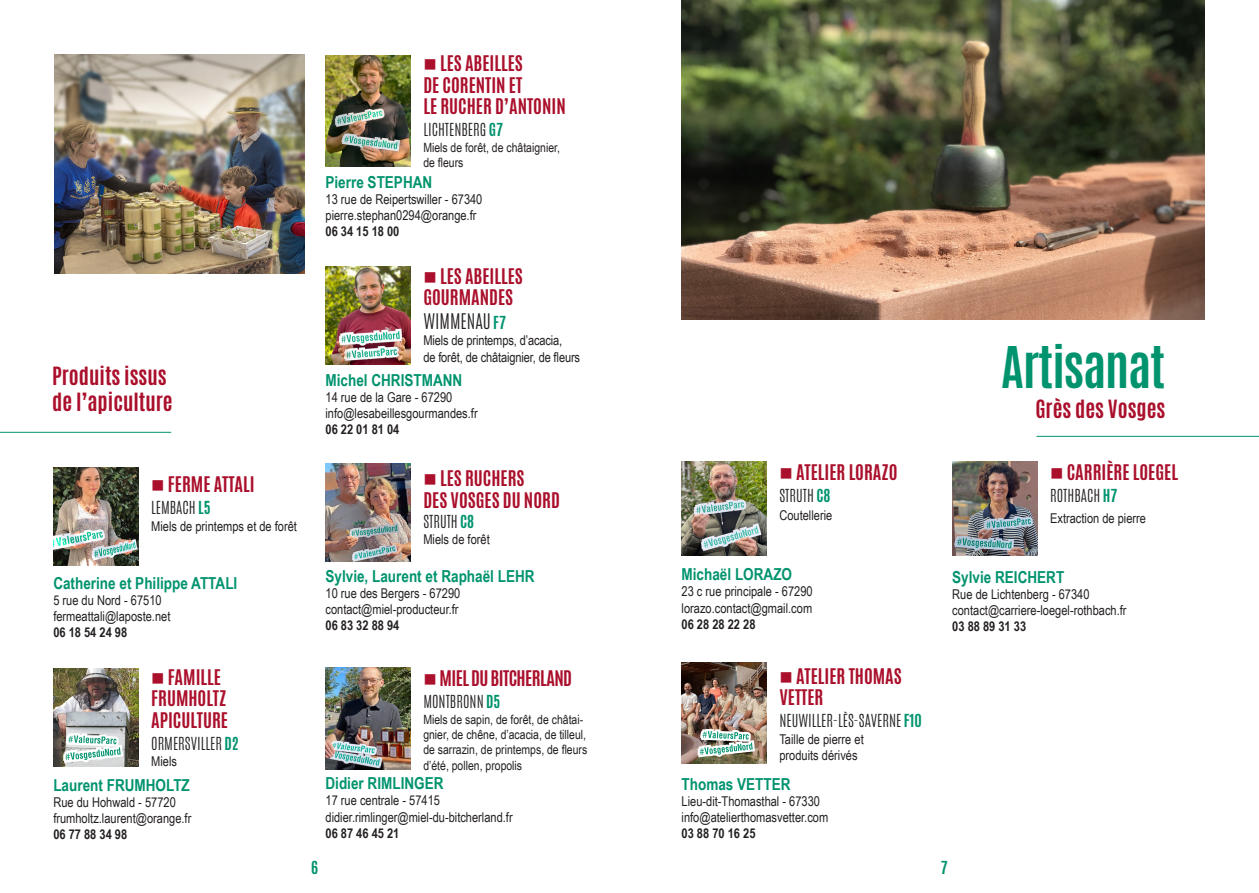
<style>
.page{position:relative;width:1259px;height:893px;background:#fff}
.page>*{position:absolute;margin:0;border:0;box-sizing:border-box;transform-origin:0 0}
.grand_titre{font:700 48px "Antonio";letter-spacing:-.02em;color:#00936e}
.catégorie{font:700 21px "Antonio";color:#aa0f2b}
.structure{font:700 18px/21.6px "Antonio";color:#aa0f2b}
.structure-2{font:700 18px "Antonio";letter-spacing:-.03em;color:#aa0f2b}
.t1{font:300 18px "Antonio";color:#231f20}
.nom{font:700 16.5px "Arial Narrow";color:#00936e}
.commune{font:300 15px "Antonio";color:#231f20}
.type_produits{font:300 15px "Antonio";color:#231f20}
.t2{font:700 15px "Antonio";color:#00936e}
.coordonnées{font:13.5px/16.2px "Arial Narrow";color:#231f20}
.type_produits-2{font:13.5px/16.2px "Arial Narrow";color:#231f20}
.tel{font:700 13.5px "Arial Narrow";color:#231f20}
.type_produits-3{font:12.75px/15.3px "Arial Narrow";color:#231f20}
.s1{font-weight:700;color:#00936e}
.s2{font-weight:700;font-size:15px;color:#00936e}
</style>
<div class="page">
<img style="left:53px;top:468px;width:85px;height:98px">
<img style="left:53px;top:669px;width:85px;height:98px">
<hr style="left:0;top:432px;width:171px;height:1px;background:#00936e">
<svg style="left:63px;top:733px;width:60px;height:30px"></svg>
<img style="left:325px;top:55px;width:85px;height:112px">
<img style="left:325px;top:267px;width:85px;height:98px">
<img style="left:325px;top:464px;width:85px;height:97px">
<img style="left:325px;top:667px;width:85px;height:102px">
<img style="left:681px;top:462px;width:85px;height:93px">
<img style="left:681px;top:662px;width:85px;height:101px">
<img style="left:952px;top:462px;width:85px;height:93px">
<img style="left:681px;top:0;width:524px;height:320px">
<hr style="left:1036px;top:436px;width:223px;height:1px;background:#00936e">
<svg style="left:697px;top:729px;width:58px;height:28px"></svg>
<img style="left:54px;top:54px;width:250px;height:219px">
<p class="catégorie" style="left:52px;top:361px;width:116px">Produits issus</p>
<p class="catégorie" style="left:52px;top:386px;width:122px">de l’apiculture</p>
<p class="structure" style="left:151px;top:474px;width:105px">■ FERME ATTALI</p>
<p class="commune" style="left:151px;top:497px;width:61px">LEMBACH <span class="s1">L5</span></p>
<p class="type_produits-2" style="left:151px;top:517px;width:147px">Miels de printemps et de forêt</p>
<p class="nom" style="left:53px;top:570px;width:185px">Catherine et Philippe ATTALI</p>
<p class="coordonnées" style="left:53px;top:592px;width:110px">5 rue du Nord - 67510</p>
<p class="coordonnées" style="left:53px;top:608px;width:119px">fermeattali@laposte.net</p>
<p class="tel" style="left:53px;top:622px;width:75px">06 18 54 24 98</p>
<p class="structure" style="left:151px;top:666px;width:78px">■ FAMILLE<br>FRUMHOLTZ<br>APICULTURE</p>
<p class="commune" style="left:151px;top:733px;width:89px">ORMERSVILLER <span class="s1">D2</span></p>
<p class="type_produits-2" style="left:151px;top:753px;width:27px">Miels</p>
<p class="nom" style="left:53px;top:772px;width:138px">Laurent FRUMHOLTZ</p>
<p class="coordonnées" style="left:53px;top:793px;width:124px">Rue du Hohwald - 57720</p>
<p class="coordonnées" style="left:53px;top:809px;width:139px">frumholtz.laurent@orange.fr</p>
<p class="tel" style="left:53px;top:824px;width:75px">06 77 88 34 98</p>
<p class="structure" style="left:423px;top:53px;width:144px">■ LES ABEILLES<br>DE CORENTIN ET<br>LE RUCHER D’ANTONIN</p>
<p class="commune" style="left:423px;top:119px;width:81px">LICHTENBERG <span class="s1">G7</span></p>
<p class="type_produits-3" style="left:423px;top:139px;width:138px">Miels de forêt, de châtaignier, de fleurs</p>
<p class="nom" style="left:325px;top:169px;width:108px">Pierre STEPHAN</p>
<p class="coordonnées" style="left:325px;top:191px;width:158px">13 rue de Reipertswiller - 67340</p>
<p class="coordonnées" style="left:325px;top:207px;width:152px">pierre.stephan0294@orange.fr</p>
<p class="tel" style="left:325px;top:221px;width:75px">06 34 15 18 00</p>
<p class="structure" style="left:423px;top:266px;width:101px">■ LES ABEILLES<br>GOURMANDES</p>
<p class="t1" style="left:423px;top:309px;width:84px">WIMMENAU <span class="s2">F7</span></p>
<p class="type_produits-2" style="left:423px;top:332px;width:158px">Miels de printemps, d’acacia,<br>de forêt, de châtaignier, de fleurs</p>
<p class="nom" style="left:325px;top:367px;width:138px">Michel CHRISTMANN</p>
<p class="coordonnées" style="left:325px;top:388px;width:128px">14 rue de la Gare - 67290</p>
<p class="coordonnées" style="left:325px;top:405px;width:154px">info@lesabeillesgourmandes.fr</p>
<p class="tel" style="left:325px;top:419px;width:75px">06 22 01 81 04</p>
<p class="structure" style="left:423px;top:468px;width:138px">■ LES RUCHERS<br>DES VOSGES DU NORD</p>
<p class="commune" style="left:423px;top:511px;width:52px">STRUTH <span class="s1">C8</span></p>
<p class="type_produits-2" style="left:423px;top:531px;width:68px">Miels de forêt</p>
<p class="nom" style="left:325px;top:563px;width:211px">Sylvie, Laurent et Raphaël LEHR</p>
<p class="coordonnées" style="left:325px;top:585px;width:136px">10 rue des Bergers - 67290</p>
<p class="coordonnées" style="left:325px;top:601px;width:135px">contact@miel-producteur.fr</p>
<p class="tel" style="left:325px;top:615px;width:75px">06 83 32 88 94</p>
<p class="structure-2" style="left:423px;top:665px;width:150px">■ MIEL DU BITCHERLAND</p>
<p class="commune" style="left:423px;top:691px;width:79px">MONTBRONN <span class="s1">D5</span></p>
<p class="type_produits-3" style="left:423px;top:711px;width:165px">Miels de sapin, de forêt, de châtai&shy;gnier, de chêne, d’acacia, de tilleul, de sarrazin, de printemps, de fleurs d’été, pollen, propolis</p>
<p class="nom" style="left:325px;top:771px;width:120px">Didier RIMLINGER</p>
<p class="coordonnées" style="left:325px;top:792px;width:116px">17 rue centrale - 57415</p>
<p class="coordonnées" style="left:325px;top:808px;width:189px">didier.rimlinger@miel-du-bitcherland.fr</p>
<p class="tel" style="left:325px;top:823px;width:75px">06 87 46 45 21</p>
<p class="structure" style="left:779px;top:462px;width:120px">■ ATELIER LORAZO</p>
<p class="commune" style="left:779px;top:485px;width:52px">STRUTH <span class="s1">C8</span></p>
<p class="type_produits-2" style="left:779px;top:507px;width:54px">Coutellerie</p>
<p class="nom" style="left:681px;top:562px;width:112px">Michaël LORAZO</p>
<p class="coordonnées" style="left:681px;top:583px;width:133px">23 c rue principale - 67290 lorazo.contact@gmail.com</p>
<p class="tel" style="left:681px;top:614px;width:75px">06 28 28 22 28</p>
<p class="structure" style="left:779px;top:665px;width:124px">■ ATELIER THOMAS<br>VETTER</p>
<p class="commune" style="left:779px;top:710px;width:144px">NEUWILLER-LÈS-SAVERNE <span class="s1">F10</span></p>
<p class="type_produits-2" style="left:779px;top:730px;width:86px">Taille de pierre et produits dérivés</p>
<p class="nom" style="left:681px;top:771px;width:111px">Thomas VETTER</p>
<p class="coordonnées" style="left:681px;top:792px;width:148px">Lieu-dit-Thomasthal - 67330 info@atelierthomasvetter.com</p>
<p class="tel" style="left:681px;top:823px;width:75px">03 88 70 16 25</p>
<p class="grand_titre" style="left:1001px;top:331px;width:166px">Artisanat</p>
<p class="catégorie" style="left:1035px;top:393px;width:131px">Grès des Vosges</p>
<p class="structure" style="left:1050px;top:462px;width:129px">■ CARRIÈRE LOEGEL</p>
<p class="type_produits" style="left:1050px;top:485px;width:69px">ROTHBACH <span class="s1">H7</span></p>
<p class="type_produits-2" style="left:1050px;top:509px;width:97px">Extraction de pierre</p>
<p class="nom" style="left:952px;top:564px;width:114px">Sylvie REICHERT</p>
<p class="coordonnées" style="left:952px;top:585px;width:176px">Rue de Lichtenberg - 67340 contact@carriere-loegel-rothbach.fr</p>
<p class="tel" style="left:952px;top:616px;width:75px">03 88 89 31 33</p>
<p class="t2" style="left:311px;top:856px;width:8px">6</p>
<p class="t2" style="left:940px;top:856px;width:8px">7</p>
</div>
